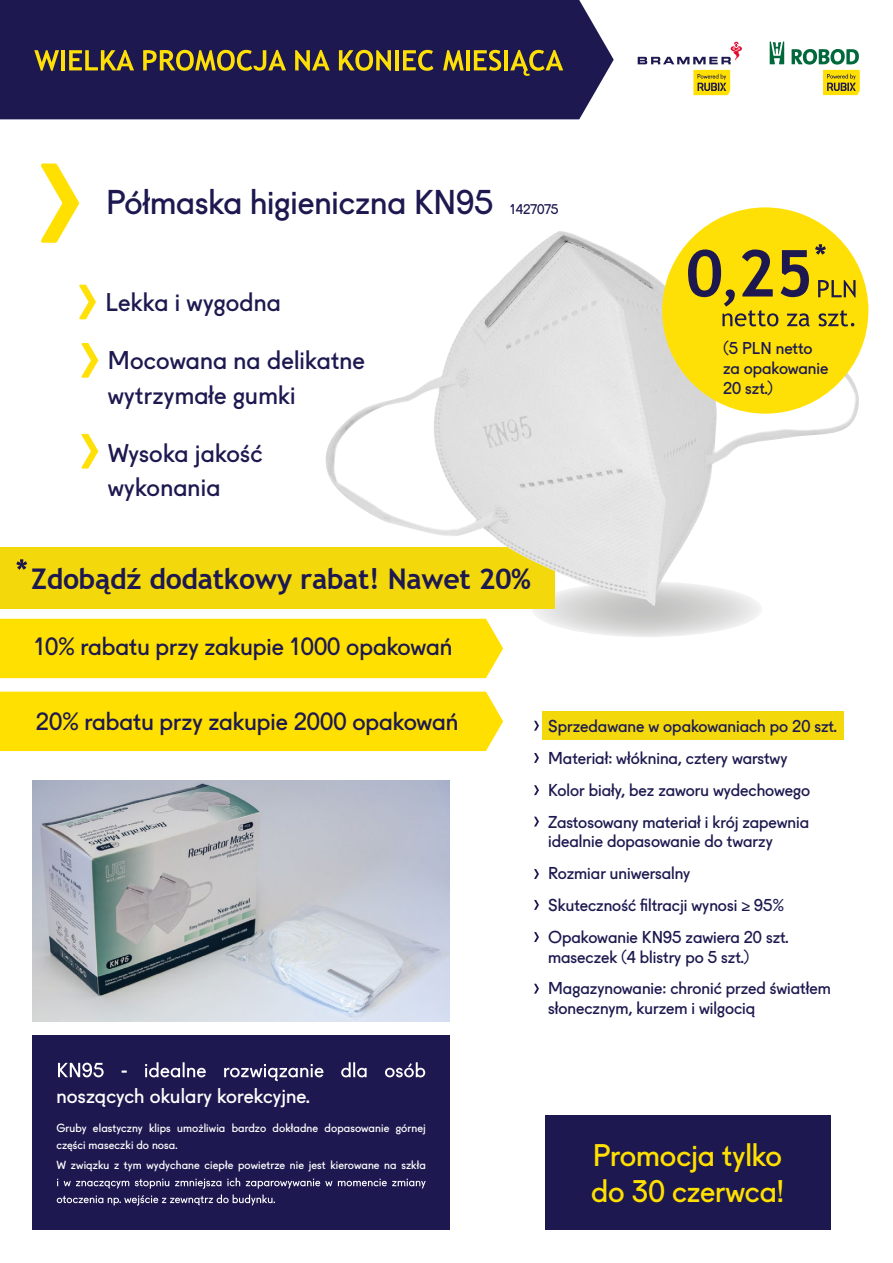
<style>
.page{position:relative;width:893px;height:1263px;background:#fff}
.page>*{position:absolute;margin:0;border:0;box-sizing:border-box;transform-origin:0 0}
.t1{font:33px "Fugue";color:#1d1950}
.t2{font:30px/36px "Fugue";color:#ffe000}
.t3{font:700 28.5px "Trebuchet MS";letter-spacing:-.01em;color:#1d1950}
.t4{font:24.6px/34.3px "Fugue";letter-spacing:.01em;color:#1d1950}
.t5{font:24px "Fugue";color:#1d1950}
.t6{font:19.65px "Fugue";letter-spacing:.01em;color:#fff}
.t7{font:16.5px/31.8px "Fugue";color:#1d1950}
.t8{font:13.5px "Fugue";letter-spacing:-.005em;color:#1d1950}
.t9{font:11.25px/16.8px "Fugue";letter-spacing:.01em;color:#fff}
</style>
<div class="page">
<svg style="left:531px;top:581px;width:231px;height:56px"></svg>
<div style="left:0;top:547px;width:554px;height:62px;background:#f3d90c"></div>
<div style="left:543px;top:711px;width:301px;height:29px;background:#f3d90c"></div>
<div style="left:545px;top:1115px;width:285px;height:115px;background:#1d1950"></div>
<div style="left:0;top:0;width:614px;height:119px;background:#1d1950"></div>
<div style="left:0;top:692px;width:503px;height:59px;background:#ffe000"></div>
<svg style="left:34px;top:50px;width:25px;height:21px"></svg>
<hr style="left:61px;top:50px;width:4px;height:20px;background:#ffe006">
<svg style="left:69px;top:50px;width:65px;height:20px"></svg>
<svg style="left:143px;top:50px;width:143px;height:21px"></svg>
<svg style="left:295px;top:50px;width:35px;height:21px"></svg>
<svg style="left:339px;top:50px;width:52px;height:21px"></svg>
<hr style="left:395px;top:50px;width:4px;height:20px;background:#ffe006">
<svg style="left:403px;top:50px;width:30px;height:21px"></svg>
<svg style="left:443px;top:50px;width:21px;height:21px"></svg>
<hr style="left:466px;top:50px;width:4px;height:20px;background:#ffe006">
<svg style="left:474px;top:50px;width:27px;height:21px"></svg>
<hr style="left:504px;top:50px;width:4px;height:20px;background:#ffe006">
<svg style="left:510px;top:50px;width:53px;height:26px"></svg>
<svg style="left:41px;top:163px;width:38px;height:80px"></svg>
<img style="left:325px;top:231px;width:540px;height:375px">
<svg style="left:770px;top:41px;width:14px;height:23px"></svg>
<svg style="left:693px;top:70px;width:37px;height:25px"></svg>
<svg style="left:792px;top:49px;width:68px;height:46px"></svg>
<svg style="left:638px;top:42px;width:104px;height:22px"></svg>
<div style="left:662px;top:207px;width:206px;height:207px;background:#ffe006;border-radius:50%"></div>
<svg style="left:79px;top:285px;width:17px;height:34px"></svg>
<svg style="left:81px;top:343px;width:17px;height:35px"></svg>
<svg style="left:81px;top:434px;width:17px;height:35px"></svg>
<img style="left:32px;top:781px;width:418px;height:241px">
<div style="left:33px;top:1035px;width:417px;height:195px;background:#1d1950"></div>
<svg style="left:58px;top:1062px;width:367px;height:19px"></svg>
<svg style="left:57px;top:1178px;width:369px;height:27px"></svg>
<svg style="left:534px;top:785px;width:5px;height:10px"></svg>
<svg style="left:534px;top:817px;width:5px;height:9px"></svg>
<svg style="left:534px;top:869px;width:5px;height:10px"></svg>
<svg style="left:534px;top:900px;width:5px;height:10px"></svg>
<svg style="left:534px;top:932px;width:5px;height:10px"></svg>
<svg style="left:534px;top:984px;width:5px;height:10px"></svg>
<svg style="left:534px;top:753px;width:5px;height:10px"></svg>
<svg style="left:534px;top:721px;width:5px;height:10px"></svg>
<div style="left:0;top:619px;width:503px;height:59px;background:#ffe000"></div>
<svg style="left:16px;top:559px;width:11px;height:11px"></svg>
<svg style="left:688px;top:244px;width:167px;height:82px"></svg>
<h1 class="t1" style="left:106px;top:176px;width:389px">Półmaska higieniczna KN95</h1>
<p class="t8" style="left:510px;top:199px;width:50px">1427075</p>
<h3 class="t4" style="left:105px;top:283px;width:177px">Lekka i wygodna</h3>
<h3 class="t4" style="left:108px;top:341px;width:259px">Mocowana na delikatne wytrzymałe gumki</h3>
<h3 class="t4" style="left:108px;top:433px;width:156px">Wysoka jakość wykonania</h3>
<h3 class="t3" style="left:31px;top:561px;width:501px">Zdobądź dodatkowy rabat! Nawet 20%</h3>
<h3 class="t5" style="left:34px;top:627px;width:420px">10% rabatu przy zakupie 1000 opakowań</h3>
<p class="t7" style="left:723px;top:337px;width:107px;line-height:19.8px">(5 PLN netto za opakowanie<br>20 szt.)</p>
<h3 class="t5" style="left:36px;top:702px;width:424px">20% rabatu przy zakupie 2000 opakowań</h3>
<p class="t6" style="left:56px;top:1080px;width:255px">noszących okulary korekcyjne.</p>
<p class="t9" style="left:56px;top:1118px;width:371px">Gruby elastyczny klips umożliwia bardzo dokładne dopasowanie górnej części maseczki do nosa.</p>
<p class="t9" style="left:56px;top:1156px;width:371px">W związku z tym wydychane ciepłe powietrze nie jest kierowane na szkła</p>
<p class="t7" style="left:548px;top:709px;width:290px">Sprzedawane w opakowaniach po 20 szt.<br>Materiał: włóknina, cztery warstwy<br>Kolor biały, bez zaworu wydechowego Zastosowany materiał i krój zapewnia</p>
<p class="t7" style="left:548px;top:824px;width:242px">idealnie dopasowanie do twarzy<br>Rozmiar uniwersalny<br>Skuteczność filtracji wynosi ≥ 95%<br>Opakowanie KN95 zawiera 20 szt.</p>
<p class="t7" style="left:548px;top:939px;width:284px">maseczek (4 blistry po 5 szt.)<br>Magazynowanie: chronić przed światłem</p>
<p class="t7" style="left:548px;top:991px;width:209px">słonecznym, kurzem i wilgocią</p>
<h2 class="t2" style="left:591px;top:1134px;width:194px">Promocja tylko do 30 czerwca!</h2>
</div>
